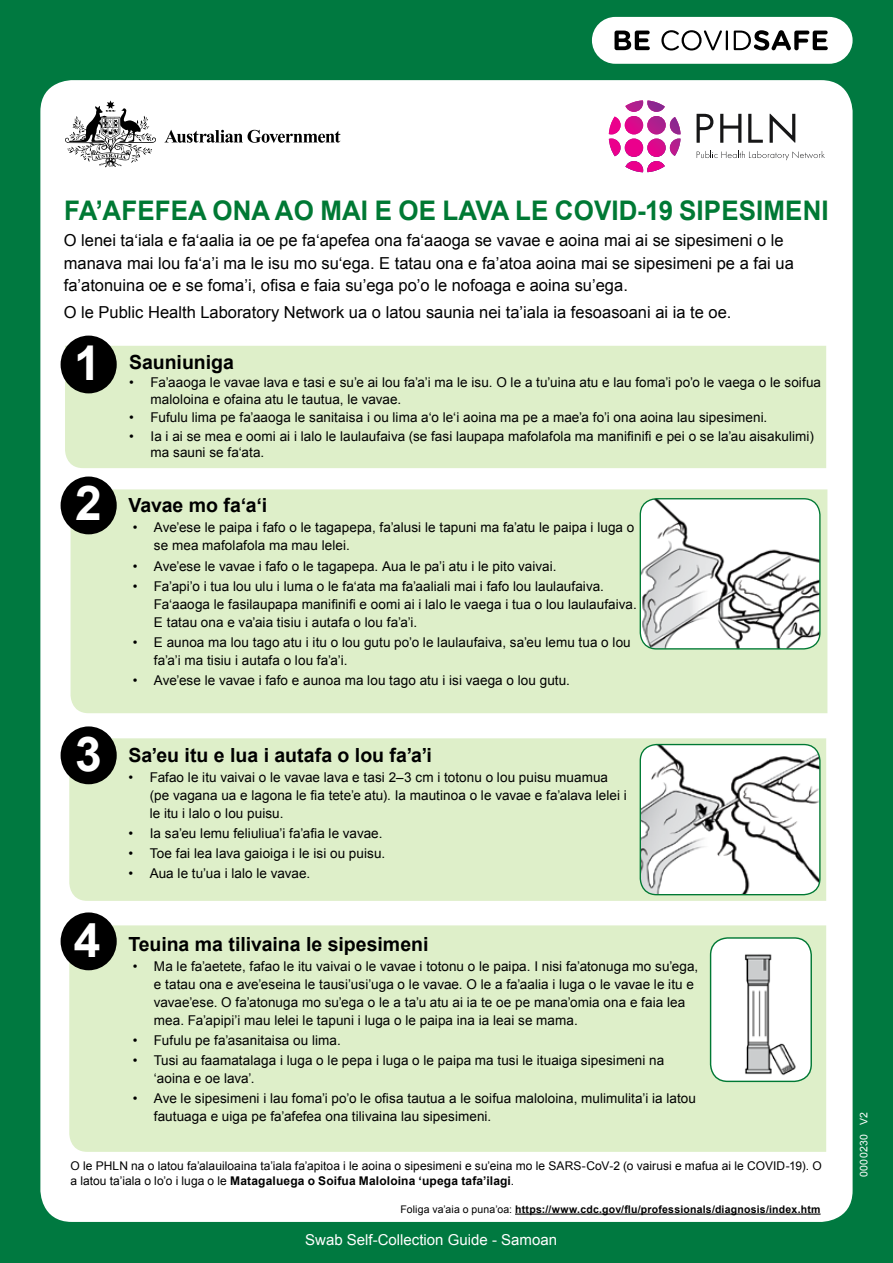
<style>
.page{position:relative;width:893px;height:1263px;background:#007940}
.page>*{position:absolute;margin:0;border:0;box-sizing:border-box;transform-origin:0 0}
.t1{font:700 48px "Arial";color:#fff}
.t2{font:700 27px "Arial";letter-spacing:.005em;color:#007934;scale:.96 1}
.t3{font:700 19.5px "Arial";color:#000}
.t4{font:16.5px/22.5px "Arial";color:#000}
.t5{font:15px "Arial";color:#fff}
.t6{font:13.5px/18px "Arial";letter-spacing:.005em;color:#000}
.t7{font:12px/15px "Arial";letter-spacing:.005em;color:#000}
.t8{font:700 10.5px "Arial";letter-spacing:.02em;color:#000}
.t9{font:10.5px "Arial";letter-spacing:.03em;color:#fff}
.s1{font-weight:700}
.s2{font-weight:400}
</style>
<div class="page">
<div style="left:40px;top:80px;width:813px;height:1142px;background:#fff;border-radius:31px"></div>
<div style="left:69px;top:925px;width:757px;height:227px;background:#deefc9"></div>
<div style="left:69px;top:738px;width:757px;height:163px;background:#deefc9"></div>
<div style="left:71px;top:489px;width:756px;height:224px;background:#deefc9"></div>
<div style="left:65px;top:346px;width:761px;height:122px;background:#deefc9"></div>
<div style="left:592px;top:17px;width:261px;height:47px;background:#fff;border-radius:23px"></div>
<svg style="left:614px;top:31px;width:36px;height:19px"></svg>
<svg style="left:661px;top:30px;width:61px;height:20px"></svg>
<hr style="left:726px;top:30px;width:2px;height:20px;background:#000">
<svg style="left:734px;top:30px;width:94px;height:20px"></svg>
<div style="left:61px;top:476px;width:56px;height:58px;background:#000;border-radius:50%"></div>
<div style="left:61px;top:726px;width:56px;height:58px;background:#000;border-radius:50%"></div>
<div style="left:61px;top:336px;width:56px;height:57px;background:#000;border-radius:50%"></div>
<div style="left:61px;top:912px;width:56px;height:58px;background:#000;border-radius:50%"></div>
<hr style="left:515px;top:1213px;width:306px;height:2px;background:#000">
<svg style="left:609px;top:100px;width:72px;height:72px"></svg>
<svg style="left:697px;top:114px;width:16px;height:29px"></svg>
<svg style="left:720px;top:114px;width:21px;height:29px"></svg>
<svg style="left:748px;top:114px;width:15px;height:29px"></svg>
<svg style="left:770px;top:114px;width:25px;height:29px"></svg>
<svg style="left:697px;top:151px;width:128px;height:9px"></svg>
<img style="left:640px;top:744px;width:180px;height:151px">
<div style="left:640px;top:744px;width:181px;height:151px;border:1px solid #007934;border-radius:16px"></div>
<svg style="left:164px;top:130px;width:176px;height:13px"></svg>
<svg style="left:65px;top:100px;width:91px;height:67px"></svg>
<img style="left:640px;top:499px;width:180px;height:150px">
<div style="left:640px;top:498px;width:181px;height:151px;border:1px solid #007934;border-radius:16px"></div>
<img style="left:711px;top:938px;width:100px;height:143px">
<div style="left:710px;top:937px;width:102px;height:145px;border:1px solid #007934;border-radius:17px"></div>
<p class="t2" style="left:64px;top:191px;width:798px">FA’AFEFEA ONA AO MAI E OE LAVA LE COVID-19 SIPESIMENI</p>
<p class="t4" style="left:64px;top:229px;width:732px">O lenei taʻiala e faʻaalia ia oe pe faʻapefea ona faʻaaoga se vavae e aoina mai ai se sipesimeni o le manava mai lou faʻa’i ma le isu mo suʻega. E tatau ona e fa’atoa aoina mai se sipesimeni pe a fai ua fa’atonuina oe e se foma’i, ofisa e faia su’ega po’o le nofoaga e aoina su’ega.</p>
<p class="t4" style="left:64px;top:301px;width:669px">O le Public Health Laboratory Network ua o latou saunia nei ta’iala ia fesoasoani ai ia te oe.</p>
<p class="t1" style="left:74px;top:329px;width:28px">1</p>
<p class="t1" style="left:75px;top:469px;width:28px">2</p>
<p class="t1" style="left:75px;top:720px;width:28px">3</p>
<p class="t1" style="left:74px;top:906px;width:28px">4</p>
<p class="t3" style="left:129px;top:348px;width:106px">Sauniuniga</p>
<p class="t6" style="left:151px;top:374px;width:672px;line-height:16.5px;text-indent:-21px">• Fa’aaoga le vavae lava e tasi e su’e ai lou fa’a’i ma le isu. O le a tu’uina atu e lau foma’i po’o le vaega o le soifua maloloina e ofaina atu le tautua, le vavae.</p>
<p class="t6" style="left:129px;top:409px;width:640px">• Fufulu lima pe fa’aaoga le sanitaisa i ou lima aʻo leʻi aoina ma pe a mae’a fo’i ona aoina lau sipesimeni.</p>
<p class="t6" style="left:151px;top:428px;width:665px;line-height:16.5px;text-indent:-21px">• Ia i ai se mea e oomi ai i lalo le laulaufaiva (se fasi laupapa mafolafola ma manifinifi e pei o se la’au aisakulimi) ma sauni se faʻata.</p>
<p class="t3" style="left:128px;top:492px;width:140px">Vavae mo faʻaʻi</p>
<p class="t6" style="left:154px;top:519px;width:482px;text-indent:-21px">• Ave’ese le paipa i fafo o le tagapepa, fa’alusi le tapuni ma fa’atu le paipa i luga o se mea mafolafola ma mau lelei.</p>
<p class="t6" style="left:133px;top:557px;width:425px">• Ave’ese le vavae i fafo o le tagapepa. Aua le pa’i atu i le pito vaivai.</p>
<p class="t6" style="left:154px;top:577px;width:484px;text-indent:-21px">• Fa’api’o i tua lou ulu i luma o le faʻata ma fa’aaliali mai i fafo lou laulaufaiva.<br>Faʻaaoga le fasilaupapa manifinifi e oomi ai i lalo le vaega i tua o lou laulaufaiva.<br>E tatau ona e va’aia tisiu i autafa o lou fa’a’i.</p>
<p class="t6" style="left:154px;top:633px;width:478px;text-indent:-21px">• E aunoa ma lou tago atu i itu o lou gutu po’o le laulaufaiva, sa’eu lemu tua o lou fa’a’i ma tisiu i autafa o lou fa’a’i.</p>
<p class="t6" style="left:133px;top:671px;width:439px">• Ave’ese le vavae i fafo e aunoa ma lou tago atu i isi vaega o lou gutu.</p>
<p class="t3" style="left:128px;top:741px;width:305px">Sa’eu itu e lua i autafa o lou fa’a’i</p>
<p class="t6" style="left:150px;top:768px;width:479px;text-indent:-21px">• Fafao le itu vaivai o le vavae lava e tasi 2–3 cm i totonu o lou puisu muamua (pe vagana ua e lagona le fia tete’e atu). Ia mautinoa o le vavae e fa’alava lelei i le itu i lalo o lou puisu.</p>
<p class="t6" style="left:128px;top:824px;width:256px">• Ia sa’eu lemu feliuliua’i fa’afia le vavae.</p>
<p class="t6" style="left:128px;top:844px;width:258px">• Toe fai lea lava gaioiga i le isi ou puisu.</p>
<p class="t6" style="left:128px;top:865px;width:183px">• Aua le tu’ua i lalo le vavae.</p>
<p class="t3" style="left:128px;top:930px;width:302px">Teuina ma tilivaina le sipesimeni</p>
<p class="t6" style="left:154px;top:957px;width:546px;text-indent:-21px">• Ma le fa’aetete, fafao le itu vaivai o le vavae i totonu o le paipa. I nisi fa’atonuga mo su’ega, e tatau ona e ave’eseina le tausi’usi’uga o le vavae. O le a fa’aalia i luga o le vavae le itu e vavae’ese. O fa’atonuga mo su’ega o le a ta’u atu ai ia te oe pe mana’omia ona e faia lea mea. Fa’apipi’i mau lelei le tapuni i luga o le paipa ina ia leai se mama.</p>
<p class="t6" style="left:133px;top:1031px;width:210px">• Fufulu pe fa’asanitaisa ou lima.</p>
<p class="t6" style="left:154px;top:1052px;width:512px;text-indent:-21px">• Tusi au faamatalaga i luga o le pepa i luga o le paipa ma tusi le ituaiga sipesimeni na ‘aoina e oe lava’.</p>
<p class="t6" style="left:154px;top:1090px;width:543px;text-indent:-21px">• Ave le sipesimeni i lau foma’i po’o le ofisa tautua a le soifua maloloina, mulimulita’i ia latou fautuaga e uiga pe fa’afefea ona tilivaina lau sipesimeni.</p>
<p class="t7" style="left:71px;top:1158px;width:753px">O le PHLN na o latou fa’alauiloaina ta’iala fa’apitoa i le aoina o sipesimeni e su’eina mo le SARS-CoV-2 (o vairusi e mafua ai le COVID-19). O a latou ta’iala o lo’o i luga o le <span class="s1">Matagaluega o Soifua Maloloina ‘upega tafa’ilagi</span>.</p>
<p class="t8" style="left:400px;top:1202px;width:422px"><span class="s2">Foliga va’aia o puna’oa:</span> https://www.cdc.gov/flu/professionals/diagnosis/index.htm</p>
<p class="t5" style="left:305px;top:1230px;width:253px">Swab Self-Collection Guide - Samoan</p>
<p class="t9" style="left:857px;top:1177px;width:67px;rotate:-90deg">0000230 V2</p>
</div>
